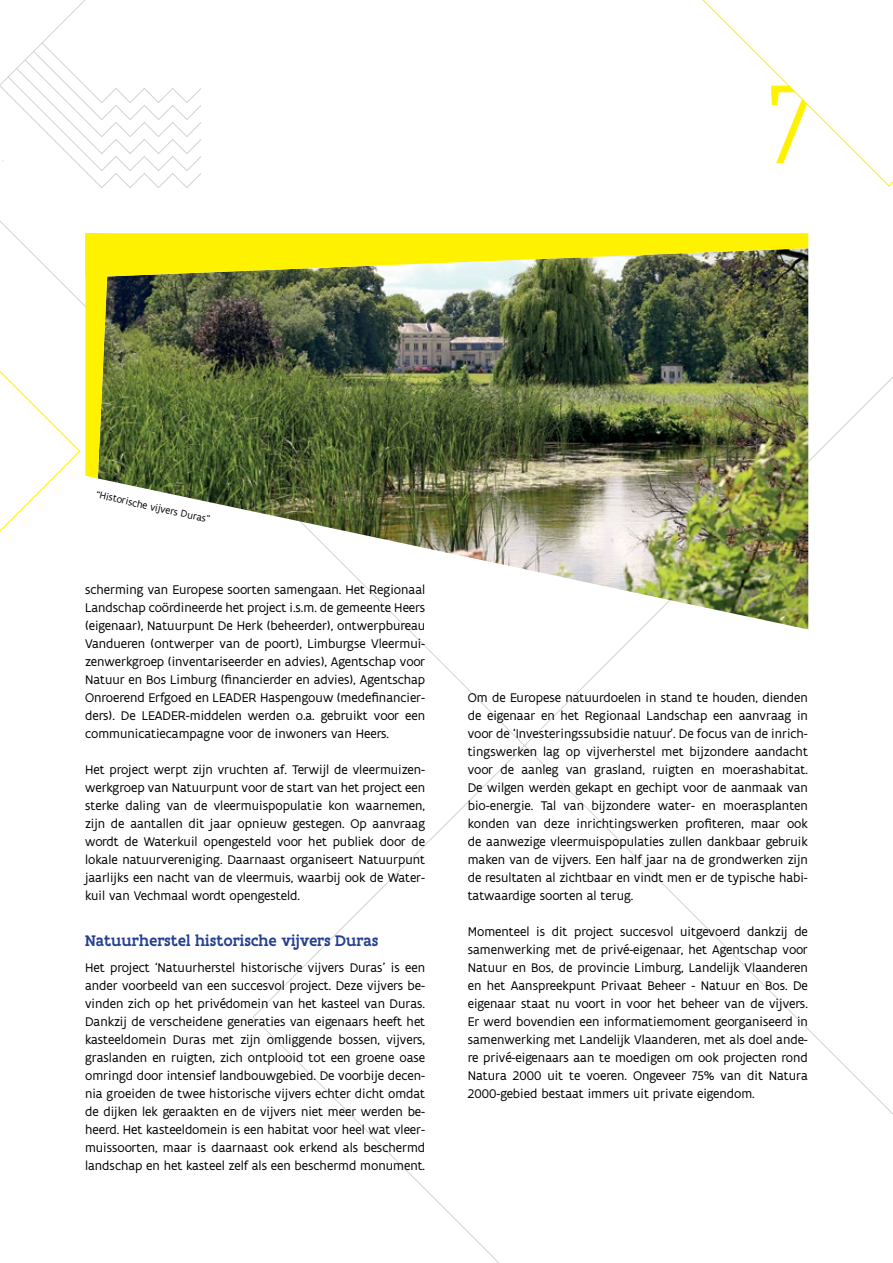
<style>
.page{position:relative;width:893px;height:1263px;background:#fff}
.page>*{position:absolute;margin:0;border:0;box-sizing:border-box;transform-origin:0 0}
.Tussentitel{font:500 16.5px "Flanders Art Serif";color:#25408f}
.lopende_tekst{font:13.5px/18px "Flanders Art Sans";color:#000;text-align:justify}
.lopende_tekst-2{font:10.5px "Flanders Art Sans";color:#000}
</style>
<div class="page">
<svg style="left:0;top:42px;width:201px;height:146px"></svg>
<svg style="left:702px;top:0;width:191px;height:187px"></svg>
<img style="left:98px;top:478px;width:710px;height:151px">
<img style="left:85px;top:233px;width:723px;height:245px">
<p class="lopende_tekst-2" style="left:98px;top:487px;width:118px;rotate:13deg">“Historische vijvers Duras”</p>
<p class="lopende_tekst" style="left:85px;top:581px;width:342px">scherming van Europese soorten samengaan. Het Regionaal Landschap coördineerde het project i.s.m. de gemeente Heers (eigenaar), Natuurpunt De Herk (beheerder), ontwerpbureau Vandueren (ontwerper van de poort), Limburgse Vleermui&shy;zenwerkgroep (inventariseerder en advies), Agentschap voor Natuur en Bos Limburg (financierder en advies), Agentschap Onroerend Erfgoed en LEADER Haspengouw (medefinancier&shy;ders). De LEADER-middelen werden o.a. gebruikt voor een communicatiecampagne voor de inwoners van Heers.</p>
<p class="lopende_tekst" style="left:85px;top:761px;width:342px">Het project werpt zijn vruchten af. Terwijl de vleermuizen&shy;werkgroep van Natuurpunt voor de start van het project een sterke daling van de vleermuispopulatie kon waarnemen, zijn de aantallen dit jaar opnieuw gestegen. Op aanvraag wordt de Waterkuil opengesteld voor het publiek door de lokale natuurvereniging. Daarnaast organiseert Natuurpunt jaarlijks een nacht van de vleermuis, waarbij ook de Water&shy;kuil van Vechmaal wordt opengesteld.</p>
<p class="Tussentitel" style="left:85px;top:930px;width:295px">Natuurherstel historische vijvers Duras</p>
<p class="lopende_tekst" style="left:85px;top:959px;width:342px">Het project ‘Natuurherstel historische vijvers Duras’ is een ander voorbeeld van een succesvol project. Deze vijvers be&shy;vinden zich op het privédomein van het kasteel van Duras.<br>Dankzij de verscheidene generaties van eigenaars heeft het kasteeldomein Duras met zijn omliggende bossen, vijvers, graslanden en ruigten, zich ontplooid tot een groene oase omringd door intensief landbouwgebied. De voorbije decen&shy;nia groeiden de twee historische vijvers echter dicht omdat de dijken lek geraakten en de vijvers niet meer werden be&shy;heerd. Het kasteeldomein is een habitat voor heel wat vleer&shy;muissoorten, maar is daarnaast ook erkend als beschermd landschap en het kasteel zelf als een beschermd monument.</p>
<p class="lopende_tekst" style="left:468px;top:689px;width:342px">Om de Europese natuurdoelen in stand te houden, dienden de eigenaar en het Regionaal Landschap een aanvraag in voor de ‘Investeringssubsidie natuur’. De focus van de inrich&shy;tingswerken lag op vijverherstel met bijzondere aandacht voor de aanleg van grasland, ruigten en moerashabitat.<br>De wilgen werden gekapt en gechipt voor de aanmaak van bio-energie. Tal van bijzondere water- en moerasplanten konden van deze inrichtingswerken profiteren, maar ook de aanwezige vleermuispopulaties zullen dankbaar gebruik maken van de vijvers. Een half jaar na de grondwerken zijn de resultaten al zichtbaar en vindt men er de typische habi&shy;tatwaardige soorten al terug.</p>
<p class="lopende_tekst" style="left:468px;top:923px;width:342px">Momenteel is dit project succesvol uitgevoerd dankzij de samenwerking met de privé-eigenaar, het Agentschap voor Natuur en Bos, de provincie Limburg, Landelijk Vlaanderen en het Aanspreekpunt Privaat Beheer - Natuur en Bos. De eigenaar staat nu voort in voor het beheer van de vijvers.<br>Er werd bovendien een informatiemoment georganiseerd in samenwerking met Landelijk Vlaanderen, met als doel ande&shy;re privé-eigenaars aan te moedigen om ook projecten rond Natura 2000 uit te voeren. Ongeveer 75% van dit Natura 2000-gebied bestaat immers uit private eigendom.</p>
</div>
